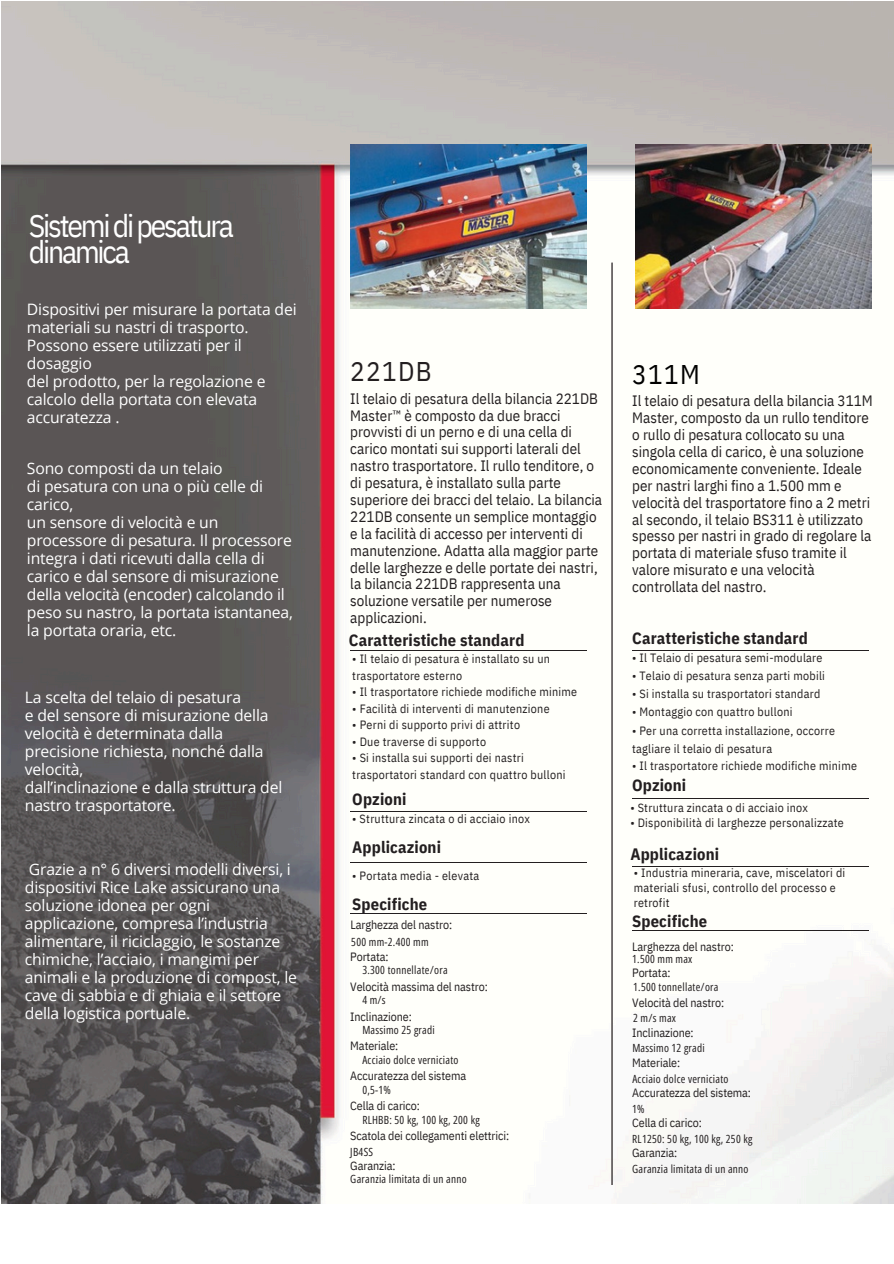
<style>
.page{position:relative;width:894px;height:1264px;background:#fff}
.page>*{position:absolute;margin:0;border:0;box-sizing:border-box;transform-origin:0 0}
.t1{font:31.5px/25.8px "IBM Plex Sans Cond";letter-spacing:-.07em;color:#fff}
.t2{font:27px "IBM Plex Sans Cond";letter-spacing:.05em;color:#231f20}
.t3{font:27px "IBM Plex Sans Cond";color:#000}
.t4{font:700 16.5px "IBM Plex Sans Cond";letter-spacing:.01em;color:#231f20}
.t5{font:15.75px/18px "Open Sans";letter-spacing:-.01em;color:#fff}
.t6{font:15px/16.8px "IBM Plex Sans Cond";color:#231f20}
.t7{font:12px/15px "IBM Plex Sans Cond";letter-spacing:.025em;color:#231f20}
.t8{font:12px "IBM Plex Sans Cond";letter-spacing:-.01em;color:#231f20}
.t9{font:11.25px "Open Sans Condensed";letter-spacing:.025em;color:#231f20}
</style>
<div class="page">
<img style="left:2px;top:2px;width:891px;height:1201px">
<img style="left:635px;top:144px;width:236px;height:164px">
<img style="left:350px;top:144px;width:236px;height:165px">
<hr style="left:350px;top:649px;width:237px;height:1px;background:#231f20">
<hr style="left:350px;top:811px;width:237px;height:1px;background:#231f20">
<hr style="left:350px;top:862px;width:237px;height:1px;background:#231f20">
<hr style="left:350px;top:913px;width:237px;height:1px;background:#231f20">
<svg style="left:611px;top:262px;width:1px;height:923px"></svg>
<hr style="left:632px;top:649px;width:236px;height:1px;background:#231f20">
<hr style="left:632px;top:798px;width:236px;height:1px;background:#231f20">
<hr style="left:632px;top:865px;width:236px;height:1px;background:#231f20">
<hr style="left:632px;top:930px;width:236px;height:1px;background:#231f20">
<h2 class="t1" style="left:29px;top:212px;width:206px">Sistemidipesatura dinamica</h2>
<p class="t5" style="left:27px;top:300px;width:271px">Dispositivi per misurare la portata dei materiali su nastri di trasporto.<br>Possono essere utilizzati per il dosaggio<br>del prodotto, per la regolazione e calcolo della portata con elevata accuratezza .</p>
<p class="t5" style="left:27px;top:459px;width:267px">Sono composti da un telaio<br>di pesatura con una o più celle di carico,<br>un sensore di velocità e un processore di pesatura. Il processore integra i dati ricevuti dalla cella di carico e dal sensore di misurazione della velocità (encoder) calcolando il peso su nastro, la portata istantanea, la portata oraria, etc.</p>
<p class="t5" style="left:25px;top:688px;width:259px">La scelta del telaio di pesatura<br>e del sensore di misurazione della velocità è determinata dalla precisione richiesta, nonché dalla velocità,<br>dall’inclinazione e dalla struttura del nastro trasportatore.</p>
<p class="t5" style="left:25px;top:859px;width:273px">Grazie a n° 6 diversi modelli diversi, i dispositivi Rice Lake assicurano una soluzione idonea per ogni applicazione, compresa l’industria alimentare, il riciclaggio, le sostanze chimiche, l’acciaio, i mangimi per animali e la produzione di compost, le cave di sabbia e di ghiaia e il settore della logistica portuale.</p>
<h3 class="t2" style="left:350px;top:353px;width:83px">221DB</h3>
<h3 class="t6" style="left:350px;top:389px;width:253px">Il telaio di pesatura della bilancia 221DB Master™ è composto da due bracci provvisti di un perno e di una cella di carico montati sui supporti laterali del nastro trasportatore. Il rullo tenditore, o di pesatura, è installato sulla parte superiore dei bracci del telaio. La bilancia 221DB consente un semplice montaggio e la facilità di accesso per interventi di manutenzione. Adatta alla maggior parte delle larghezze e delle portate dei nastri, la bilancia 221DB rappresenta una soluzione versatile per numerose applicazioni.</h3>
<p class="t4" style="left:349px;top:629px;width:177px">Caratteristiche standard</p>
<p class="t7" style="left:352px;top:650px;width:199px;line-height:16.5px">• Il telaio di pesatura è installato su un trasportatore esterno</p>
<p class="t7" style="left:352px;top:684px;width:226px">• Il trasportatore richiede modifiche minime</p>
<p class="t7" style="left:352px;top:700px;width:199px">• Facilità di interventi di manutenzione</p>
<p class="t7" style="left:352px;top:717px;width:169px">• Perni di supporto privi di attrito</p>
<p class="t7" style="left:352px;top:733px;width:135px">• Due traverse di supporto</p>
<p class="t7" style="left:352px;top:749px;width:215px;line-height:16.6px">• Si installa sui supporti dei nastri trasportatori standard con quattro bulloni</p>
<p class="t4" style="left:352px;top:788px;width:56px">Opzioni</p>
<h3 class="t7" style="left:352px;top:811px;width:179px">• Struttura zincata o di acciaio inox</h3>
<h3 class="t4" style="left:352px;top:836px;width:90px">Applicazioni</h3>
<h3 class="t7" style="left:352px;top:868px;width:129px">• Portata media - elevata</h3>
<p class="t4" style="left:352px;top:893px;width:76px">Specifiche</p>
<p class="t8" style="left:350px;top:917px;width:103px">Larghezza del nastro:</p>
<p class="t9" style="left:351px;top:934px;width:79px">500 mm-2.400 mm</p>
<p class="t8" style="left:350px;top:948px;width:40px">Portata:</p>
<p class="t8" style="left:350px;top:978px;width:139px">Velocità massima del nastro:</p>
<p class="t8" style="left:350px;top:1008px;width:63px">Inclinazione:</p>
<p class="t8" style="left:350px;top:1038px;width:49px">Materiale:</p>
<p class="t8" style="left:350px;top:1068px;width:117px">Accuratezza del sistema</p>
<p class="t8" style="left:350px;top:1097px;width:71px">Cella di carico:</p>
<p class="t8" style="left:350px;top:1127px;width:160px">Scatola dei collegamenti elettrici:</p>
<p class="t8" style="left:350px;top:1157px;width:47px">Garanzia:</p>
<p class="t9" style="left:362px;top:962px;width:87px">3.300 tonnellate/ora</p>
<p class="t9" style="left:362px;top:992px;width:25px">4 m/s</p>
<h4 class="t9" style="left:362px;top:1022px;width:74px">Massimo 25 gradi</h4>
<p class="t9" style="left:362px;top:1052px;width:98px">Acciaio dolce verniciato</p>
<p class="t9" style="left:362px;top:1081px;width:30px">0,5-1%</p>
<p class="t9" style="left:362px;top:1111px;width:119px">RLHBB: 50 kg, 100 kg, 200 kg</p>
<h3 class="t9" style="left:350px;top:1144px;width:24px">JB4SS</h3>
<h2 class="t9" style="left:350px;top:1170px;width:118px">Garanzia limitata di un anno</h2>
<p class="t3" style="left:632px;top:356px;width:69px">311M</p>
<p class="t6" style="left:632px;top:392px;width:242px">Il telaio di pesatura della bilancia 311M Master, composto da un rullo tenditore o rullo di pesatura collocato su una singola cella di carico, è una soluzione economicamente conveniente. Ideale per nastri larghi fino a 1.500 mm e velocità del trasportatore fino a 2 metri al secondo, il telaio BS311 è utilizzato spesso per nastri in grado di regolare la portata di materiale sfuso tramite il valore misurato e una velocità controllata del nastro.</p>
<p class="t4" style="left:632px;top:627px;width:177px">Caratteristiche standard</p>
<p class="t7" style="left:632px;top:650px;width:192px">• Il Telaio di pesatura semi-modulare</p>
<p class="t7" style="left:632px;top:668px;width:194px">• Telaio di pesatura senza parti mobili</p>
<p class="t7" style="left:632px;top:686px;width:190px">• Si installa su trasportatori standard</p>
<p class="t7" style="left:632px;top:704px;width:162px">• Montaggio con quattro bulloni</p>
<p class="t7" style="left:632px;top:721px;width:204px;line-height:18px">• Per una corretta installazione, occorre tagliare il telaio di pesatura</p>
<p class="t4" style="left:632px;top:774px;width:56px">Opzioni</p>
<p class="t7" style="left:632px;top:758px;width:226px">• Il trasportatore richiede modifiche minime</p>
<h3 class="t7" style="left:630px;top:800px;width:179px">• Struttura zincata o di acciaio inox</h3>
<h2 class="t7" style="left:630px;top:815px;width:215px">• Disponibilità di larghezze personalizzate</h2>
<p class="t4" style="left:630px;top:842px;width:90px">Applicazioni</p>
<p class="t7" style="left:633px;top:864px;width:213px">• Industria mineraria, cave, miscelatori di materiali sfusi, controllo del processo e retrofit</p>
<p class="t4" style="left:632px;top:909px;width:76px">Specifiche</p>
<p class="t8" style="left:632px;top:938px;width:103px">Larghezza del nastro:</p>
<p class="t9" style="left:632px;top:951px;width:62px">1.500 mm max</p>
<p class="t9" style="left:633px;top:979px;width:87px">1.500 tonnellate/ora</p>
<p class="t9" style="left:633px;top:1010px;width:44px">2 m/s max</p>
<p class="t9" style="left:632px;top:1040px;width:74px">Massimo 12 gradi</p>
<p class="t9" style="left:632px;top:1071px;width:98px">Acciaio dolce verniciato</p>
<p class="t9" style="left:632px;top:1100px;width:14px">1%</p>
<h2 class="t9" style="left:632px;top:1130px;width:122px">RL1250: 50 kg, 100 kg, 250 kg</h2>
<p class="t9" style="left:632px;top:1160px;width:118px">Garanzia limitata di un anno</p>
<p class="t8" style="left:632px;top:965px;width:40px">Portata:</p>
<p class="t8" style="left:632px;top:995px;width:93px">Velocità del nastro:</p>
<p class="t8" style="left:632px;top:1024px;width:63px">Inclinazione:</p>
<p class="t8" style="left:632px;top:1054px;width:49px">Materiale:</p>
<p class="t8" style="left:632px;top:1084px;width:120px">Accuratezza del sistema:</p>
<p class="t8" style="left:632px;top:1114px;width:71px">Cella di carico:</p>
<p class="t8" style="left:632px;top:1144px;width:47px">Garanzia:</p>
</div>
